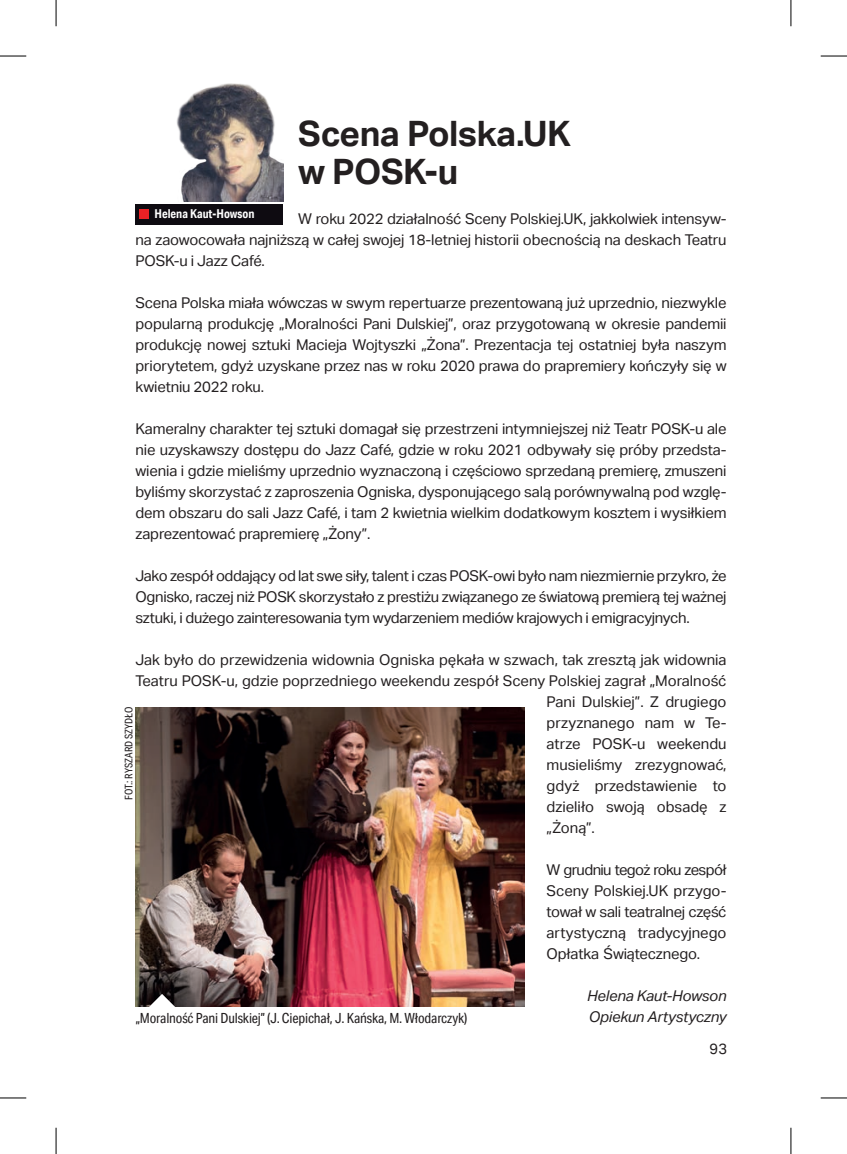
<style>
.page{position:relative;width:847px;height:1154px;background:#fff}
.page>*{position:absolute;margin:0;border:0;box-sizing:border-box;transform-origin:0 0}
.Tytul{font:700 35px/38.5px "Aktiv Grotesk";letter-spacing:-.01em;color:#231f20}
.t1{font:14.88px/21px "Aktiv Grotesk";letter-spacing:-.005em;color:#231f20;text-align:justify}
.t2{font:italic 14.88px "Aktiv Grotesk";letter-spacing:-.01em;color:#231f20}
.podpis_fot{font:14px "Aktiv Grotesk Cd";letter-spacing:-.01em;color:#231f20}
.glowka_podpis{font:700 12.25px "Aktiv Grotesk Cd";color:#fff}
.opis_fot_autor{font:10.5px "Aktiv Grotesk Cd";color:#231f20}
</style>
<div class="page">
<img style="left:176px;top:83px;width:107px;height:118px">
<div style="left:135px;top:204px;width:148px;height:20px;background:#0e0b11"></div>
<div style="left:139px;top:209px;width:9px;height:10px;background:#eb2125"></div>
<img style="left:135px;top:707px;width:389px;height:299px">
<svg style="left:148px;top:994px;width:28px;height:13px"></svg>
<svg style="left:0;top:56px;width:26px;height:1px"></svg>
<svg style="left:820px;top:56px;width:26px;height:1px"></svg>
<svg style="left:0;top:1097px;width:26px;height:1px"></svg>
<svg style="left:820px;top:1097px;width:26px;height:1px"></svg>
<svg style="left:56px;top:0;width:1px;height:26px"></svg>
<svg style="left:56px;top:1128px;width:1px;height:26px"></svg>
<svg style="left:790px;top:0;width:1px;height:26px"></svg>
<svg style="left:790px;top:1128px;width:1px;height:26px"></svg>
<p class="Tytul" style="left:298px;top:114px;width:274px">Scena Polska.UK w POSK-u</p>
<p class="glowka_podpis" style="left:154px;top:206px;width:101px">Helena Kaut-Howson</p>
<p class="t1" style="left:135px;top:208px;width:592px;text-indent:163px">W roku 2022 działalność Sceny Polskiej.UK, jakkolwiek intensyw&shy;na zaowocowała najniższą w całej swojej 18-letniej historii obecnością na deskach Teatru POSK-u i Jazz Café.</p>
<p class="t1" style="left:135px;top:292px;width:592px">Scena Polska miała wówczas w swym repertuarze prezentowaną już uprzednio, niezwykle popularną produkcję „Moralności Pani Dulskiej”, oraz przygotowaną w okresie pandemii produkcję nowej sztuki Macieja Wojtyszki „Żona”. Prezentacja tej ostatniej była naszym priorytetem, gdyż uzyskane przez nas w roku 2020 prawa do prapremiery kończyły się w kwietniu 2022 roku.</p>
<p class="t1" style="left:135px;top:418px;width:592px">Kameralny charakter tej sztuki domagał się przestrzeni intymniejszej niż Teatr POSK-u ale nie uzyskawszy dostępu do Jazz Café, gdzie w roku 2021 odbywały się próby przedsta&shy;wienia i gdzie mieliśmy uprzednio wyznaczoną i częściowo sprzedaną premierę, zmuszeni byliśmy skorzystać z zaproszenia Ogniska, dysponującego salą porównywalną pod wzglę&shy;dem obszaru do sali Jazz Café, i tam 2 kwietnia wielkim dodatkowym kosztem i wysiłkiem zaprezentować prapremierę „Żony”.</p>
<p class="t1" style="left:135px;top:565px;width:592px">Jako zespół oddający od lat swe siły, talent i czas POSK-owi było nam niezmiernie przykro, że Ognisko, raczej niż POSK skorzystało z prestiżu związanego ze światową premierą tej ważnej sztuki, i dużego zainteresowania tym wydarzeniem mediów krajowych i emigracyjnych.</p>
<p class="t1" style="left:135px;top:649px;width:592px">Jak było do przewidzenia widownia Ogniska pękała w szwach, tak zresztą jak widownia</p>
<p class="t1" style="left:135px;top:670px;width:592px">Teatru POSK-u, gdzie poprzedniego weekendu zespół Sceny Polskiej zagrał „Moralność</p>
<p class="t1" style="left:546px;top:691px;width:181px">Pani Dulskiej”. Z drugiego</p>
<p class="t1" style="left:546px;top:712px;width:181px">przyznanego nam w Te-</p>
<p class="t1" style="left:546px;top:733px;width:181px">atrze POSK-u weekendu</p>
<p class="t1" style="left:546px;top:754px;width:181px">musieliśmy zrezygnować,</p>
<p class="t1" style="left:546px;top:775px;width:181px">gdyż przedstawienie to</p>
<p class="t1" style="left:546px;top:796px;width:181px">dzieliło swoją obsadę z</p>
<p class="t1" style="left:546px;top:817px;width:50px">„Żoną”.</p>
<p class="t1" style="left:546px;top:859px;width:181px">W grudniu tegoż roku zespół Sceny Polskiej.UK przygo&shy;tował w sali teatralnej część artystyczną tradycyjnego Opłatka Świątecznego.</p>
<p class="t2" style="left:587px;top:987px;width:141px">Helena Kaut-Howson</p>
<p class="t2" style="left:588px;top:1008px;width:139px">Opiekun Artystyczny</p>
<p class="opis_fot_autor" style="left:122px;top:800px;width:95px;rotate:-90deg">FOT.: RYSZARD SZYDŁO</p>
<p class="podpis_fot" style="left:136px;top:1009px;width:333px">„Moralność Pani Dulskiej” (J. Ciepichał, J. Kańska, M. Włodarczyk)</p>
<p class="t1" style="left:709px;top:1038px;width:19px">93</p>
</div>
